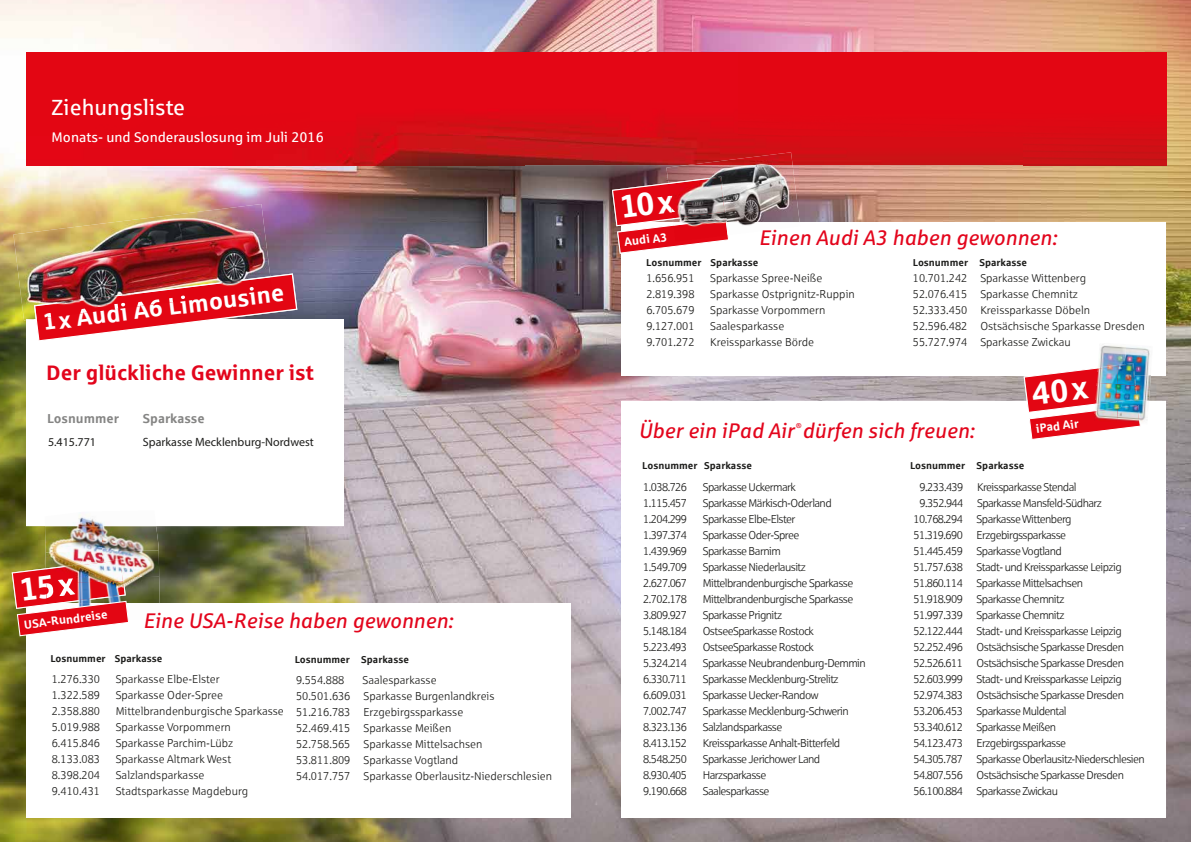
<style>
.page{position:relative;width:1191px;height:842px;background:#fff}
.page>*{position:absolute;margin:0;border:0;box-sizing:border-box;transform-origin:0 0}
.t1{font:700 24px "Sparkasse Rg";color:#fff}
.t2{font:22px "Sparkasse Rg";color:#fff}
.t3{font:italic 21px "Sparkasse Rg";color:#e3051c}
.t4{font:700 21px "Sparkasse Rg";color:#e3051c}
.t5{font:14px "Sparkasse Rg";color:#fff}
.t6{font:700 13px "Sparkasse Rg";color:#858584}
.t7{font:12px "Myriad Pro";color:#1d1d1b}
.t8{font:700 11.9px "Sparkasse Rg";color:#fff}
.t9{font:11.3px "Sparkasse Lt";letter-spacing:-.05em;color:#1d1d1b}
.t10{font:11.3px/16px "Sparkasse Lt";color:#1d1d1b}
.t11{font:700 10px "Sparkasse Rg";color:#1d1d1b}
.t12{font:italic 7px "Sparkasse Rg";color:#e3051c}
</style>
<div class="page">
<img style="left:0;top:0;width:1191px;height:842px">
<div style="left:621px;top:401px;width:545px;height:416px;background:#fff"></div>
<div style="left:26px;top:603px;width:544px;height:214px;background:#fff"></div>
<div style="left:621px;top:222px;width:545px;height:153px;background:#fff"></div>
<div style="left:26px;top:319px;width:318px;height:207px;background:#fff"></div>
<img style="left:26px;top:52px;width:1140px;height:113px">
<img style="left:13px;top:204px;width:257px;height:116px">
<img style="left:26px;top:273px;width:271px;height:68px">
<img style="left:58px;top:284px;width:214px;height:32px">
<img style="left:45px;top:526px;width:114px;height:26px">
<img style="left:46px;top:551px;width:56px;height:8px">
<img style="left:102px;top:550px;width:58px;height:53px">
<img style="left:74px;top:514px;width:30px;height:12px">
<img style="left:1141px;top:375px;width:9px;height:26px">
<img style="left:1141px;top:401px;width:6px;height:21px">
<img style="left:1099px;top:344px;width:25px;height:19px">
<img style="left:1124px;top:347px;width:26px;height:28px">
<img style="left:666px;top:165px;width:133px;height:57px">
<img style="left:738px;top:222px;width:18px;height:4px">
<img style="left:686px;top:152px;width:106px;height:13px">
<img style="left:12px;top:559px;width:118px;height:78px">
<img style="left:1023px;top:363px;width:118px;height:77px">
<img style="left:612px;top:176px;width:117px;height:78px">
<h2 class="t2" style="left:52px;top:94px;width:135px">Ziehungsliste</h2>
<p class="t5" style="left:52px;top:128px;width:274px">Monats- und Sonderauslosung im Juli 2016</p>
<h1 class="t1" style="left:41px;top:307px;width:244px;rotate:-7deg">1x Audi A6 Limousine</h1>
<h3 class="t4" style="left:46px;top:360px;width:269px">Der glückliche Gewinner ist</h3>
<p class="t6" style="left:47px;top:410px;width:73px">Losnummer</p>
<p class="t6" style="left:143px;top:410px;width:63px">Sparkasse</p>
<p class="t7" style="left:48px;top:435px;width:50px">5.415.771</p>
<p class="t7" style="left:143px;top:435px;width:172px">Sparkasse Mecklenburg-Nordwest</p>
<p class="t8" style="left:23px;top:617px;width:86px;rotate:-7deg">USA-Rundreise</p>
<h3 class="t3" style="left:143px;top:608px;width:312px">Eine USA-Reise haben gewonnen:</h3>
<p class="t11" style="left:50px;top:652px;width:113px">Losnummer Sparkasse</p>
<p class="t11" style="left:295px;top:653px;width:116px">Losnummer Sparkasse</p>
<p class="t9" style="left:296px;top:674px;width:50px">9.554.888</p>
<p class="t9" style="left:52px;top:673px;width:50px">1.276.330</p>
<p class="t10" style="left:116px;top:671px;width:105px">Sparkasse Elbe-Elster</p>
<p class="t9" style="left:52px;top:689px;width:50px">1.322.589</p>
<p class="t10" style="left:116px;top:687px;width:109px">Sparkasse Oder-Spree</p>
<p class="t9" style="left:52px;top:705px;width:50px">2.358.880</p>
<p class="t10" style="left:116px;top:703px;width:170px">Mittelbrandenburgische Sparkasse</p>
<p class="t9" style="left:52px;top:721px;width:50px">5.019.988</p>
<p class="t10" style="left:116px;top:719px;width:117px">Sparkasse Vorpommern</p>
<p class="t9" style="left:52px;top:737px;width:50px">6.415.846</p>
<p class="t10" style="left:116px;top:735px;width:119px">Sparkasse Parchim-Lübz</p>
<p class="t9" style="left:52px;top:753px;width:50px">8.133.083</p>
<p class="t10" style="left:116px;top:751px;width:117px">Sparkasse Altmark West</p>
<p class="t9" style="left:52px;top:769px;width:50px">8.398.204</p>
<p class="t10" style="left:116px;top:767px;width:90px">Salzlandsparkasse</p>
<p class="t9" style="left:52px;top:785px;width:50px">9.410.431</p>
<p class="t10" style="left:116px;top:783px;width:134px">Stadtsparkasse Magdeburg</p>
<p class="t10" style="left:296px;top:672px;width:258px;text-indent:66px">Saalesparkasse<br>50.501.636 Sparkasse Burgenlandkreis<br>51.216.783 Erzgebirgssparkasse<br>52.469.415 Sparkasse Meißen<br>52.758.565 Sparkasse Mittelsachsen<br>53.811.809 Sparkasse Vogtland<br>54.017.757 Sparkasse Oberlausitz-Niederschlesien</p>
<h3 class="t3" style="left:758px;top:224px;width:300px">Einen Audi A3 haben gewonnen:</h3>
<p class="t11" style="left:913px;top:256px;width:116px">Losnummer Sparkasse</p>
<p class="t10" style="left:913px;top:270px;width:233px">10.701.242 Sparkasse Wittenberg<br>52.076.415 Sparkasse Chemnitz<br>52.333.450 Kreissparkasse Döbeln 52.596.482 Ostsächsische Sparkasse Dresden 55.727.974 Sparkasse Zwickau</p>
<p class="t8" style="left:623px;top:234px;width:44px;rotate:-7deg">Audi A3</p>
<p class="t11" style="left:646px;top:256px;width:113px">Losnummer Sparkasse</p>
<p class="t9" style="left:646px;top:272px;width:50px">1.656.951</p>
<p class="t10" style="left:710px;top:270px;width:114px">Sparkasse Spree-Neiße</p>
<p class="t9" style="left:646px;top:288px;width:50px">2.819.398</p>
<p class="t10" style="left:710px;top:286px;width:146px">Sparkasse Ostprignitz-Ruppin</p>
<p class="t9" style="left:646px;top:304px;width:50px">6.705.679</p>
<p class="t10" style="left:710px;top:302px;width:117px">Sparkasse Vorpommern</p>
<p class="t9" style="left:646px;top:320px;width:50px">9.127.001</p>
<p class="t10" style="left:710px;top:318px;width:76px">Saalesparkasse</p>
<p class="t9" style="left:646px;top:336px;width:50px">9.701.272</p>
<p class="t10" style="left:710px;top:334px;width:105px">Kreissparkasse Börde</p>
<h3 class="t3" style="left:638px;top:418px;width:337px">Über ein iPad Air dürfen sich freuen:</h3>
<p class="t12" style="left:795px;top:421px;width:7px">®</p>
<p class="t11" style="left:642px;top:459px;width:111px">Losnummer Sparkasse</p>
<p class="t11" style="left:910px;top:459px;width:116px">Losnummer Sparkasse</p>
<p class="t8" style="left:1035px;top:421px;width:44px;rotate:-7deg">iPad Air</p>
<p class="t9" style="left:643px;top:480px;width:45px">1.038.726</p>
<p class="t9" style="left:702px;top:480px;width:95px">Sparkasse Uckermark</p>
<p class="t9" style="left:643px;top:496px;width:45px">1.115.457</p>
<p class="t9" style="left:702px;top:496px;width:130px">Sparkasse Märkisch-Oderland</p>
<p class="t9" style="left:643px;top:512px;width:45px">1.204.299</p>
<p class="t9" style="left:702px;top:512px;width:94px">Sparkasse Elbe-Elster</p>
<p class="t9" style="left:643px;top:528px;width:45px">1.397.374</p>
<p class="t9" style="left:702px;top:528px;width:98px">Sparkasse Oder-Spree</p>
<p class="t9" style="left:643px;top:544px;width:45px">1.439.969</p>
<p class="t9" style="left:702px;top:544px;width:80px">Sparkasse Barnim</p>
<p class="t9" style="left:643px;top:560px;width:45px">1.549.709</p>
<p class="t9" style="left:702px;top:560px;width:105px">Sparkasse Niederlausitz</p>
<p class="t9" style="left:643px;top:576px;width:45px">2.627.067</p>
<p class="t9" style="left:702px;top:576px;width:152px">Mittelbrandenburgische Sparkasse</p>
<p class="t9" style="left:643px;top:592px;width:45px">2.702.178</p>
<p class="t9" style="left:702px;top:592px;width:152px">Mittelbrandenburgische Sparkasse</p>
<p class="t9" style="left:643px;top:608px;width:45px">3.809.927</p>
<p class="t9" style="left:702px;top:608px;width:81px">Sparkasse Prignitz</p>
<p class="t9" style="left:643px;top:624px;width:45px">5.148.184</p>
<p class="t9" style="left:702px;top:624px;width:113px">OstseeSparkasse Rostock</p>
<p class="t9" style="left:643px;top:640px;width:45px">5.223.493</p>
<p class="t9" style="left:702px;top:640px;width:113px">OstseeSparkasse Rostock</p>
<p class="t9" style="left:643px;top:656px;width:45px">5.324.214</p>
<p class="t9" style="left:702px;top:656px;width:165px">Sparkasse Neubrandenburg-Demmin</p>
<p class="t9" style="left:643px;top:672px;width:45px">6.330.711</p>
<p class="t9" style="left:702px;top:672px;width:137px">Sparkasse Mecklenburg-Strelitz</p>
<p class="t9" style="left:643px;top:688px;width:45px">6.609.031</p>
<p class="t9" style="left:702px;top:688px;width:117px">Sparkasse Uecker-Randow</p>
<p class="t9" style="left:643px;top:704px;width:45px">7.002.747</p>
<p class="t9" style="left:702px;top:704px;width:148px">Sparkasse Mecklenburg-Schwerin</p>
<p class="t9" style="left:643px;top:720px;width:45px">8.323.136</p>
<p class="t9" style="left:702px;top:720px;width:81px">Salzlandsparkasse</p>
<p class="t9" style="left:643px;top:736px;width:45px">8.413.152</p>
<p class="t9" style="left:702px;top:736px;width:139px">Kreissparkasse Anhalt-Bitterfeld</p>
<p class="t9" style="left:643px;top:752px;width:45px">8.548.250</p>
<p class="t9" style="left:702px;top:752px;width:119px">Sparkasse Jerichower Land</p>
<p class="t9" style="left:643px;top:768px;width:45px">8.930.405</p>
<p class="t9" style="left:702px;top:768px;width:65px">Harzsparkasse</p>
<p class="t9" style="left:643px;top:784px;width:45px">9.190.668</p>
<p class="t9" style="left:702px;top:784px;width:68px">Saalesparkasse</p>
<p class="t9" style="left:919px;top:480px;width:158px">9.233.439 Kreissparkasse Stendal</p>
<p class="t9" style="left:919px;top:496px;width:184px">9.352.944 Sparkasse Mansfeld-Südharz</p>
<p class="t9" style="left:913px;top:512px;width:159px">10.768.294 Sparkasse Wittenberg</p>
<p class="t9" style="left:913px;top:528px;width:154px">51.319.690 Erzgebirgssparkasse</p>
<p class="t9" style="left:913px;top:544px;width:150px">51.445.459 Sparkasse Vogtland</p>
<p class="t9" style="left:913px;top:560px;width:210px">51.757.638 Stadt- und Kreissparkasse Leipzig</p>
<p class="t9" style="left:913px;top:576px;width:171px">51.860.114 Sparkasse Mittelsachsen</p>
<p class="t9" style="left:913px;top:592px;width:152px">51.918.909 Sparkasse Chemnitz</p>
<p class="t9" style="left:913px;top:608px;width:152px">51.997.339 Sparkasse Chemnitz</p>
<p class="t9" style="left:913px;top:624px;width:210px">52.122.444 Stadt- und Kreissparkasse Leipzig</p>
<p class="t9" style="left:913px;top:640px;width:212px">52.252.496 Ostsächsische Sparkasse Dresden</p>
<p class="t9" style="left:913px;top:656px;width:212px">52.526.611 Ostsächsische Sparkasse Dresden</p>
<p class="t9" style="left:913px;top:672px;width:210px">52.603.999 Stadt- und Kreissparkasse Leipzig</p>
<p class="t9" style="left:913px;top:688px;width:212px">52.974.383 Ostsächsische Sparkasse Dresden</p>
<p class="t9" style="left:913px;top:704px;width:155px">53.206.453 Sparkasse Muldental</p>
<p class="t9" style="left:913px;top:720px;width:144px">53.340.612 Sparkasse Meißen</p>
<p class="t9" style="left:913px;top:736px;width:154px">54.123.473 Erzgebirgssparkasse</p>
<p class="t9" style="left:913px;top:752px;width:233px">54.305.787 Sparkasse Oberlausitz-Niederschlesien</p>
<p class="t9" style="left:913px;top:768px;width:212px">54.807.556 Ostsächsische Sparkasse Dresden</p>
<p class="t9" style="left:913px;top:784px;width:146px">56.100.884 Sparkasse Zwickau</p>
</div>
